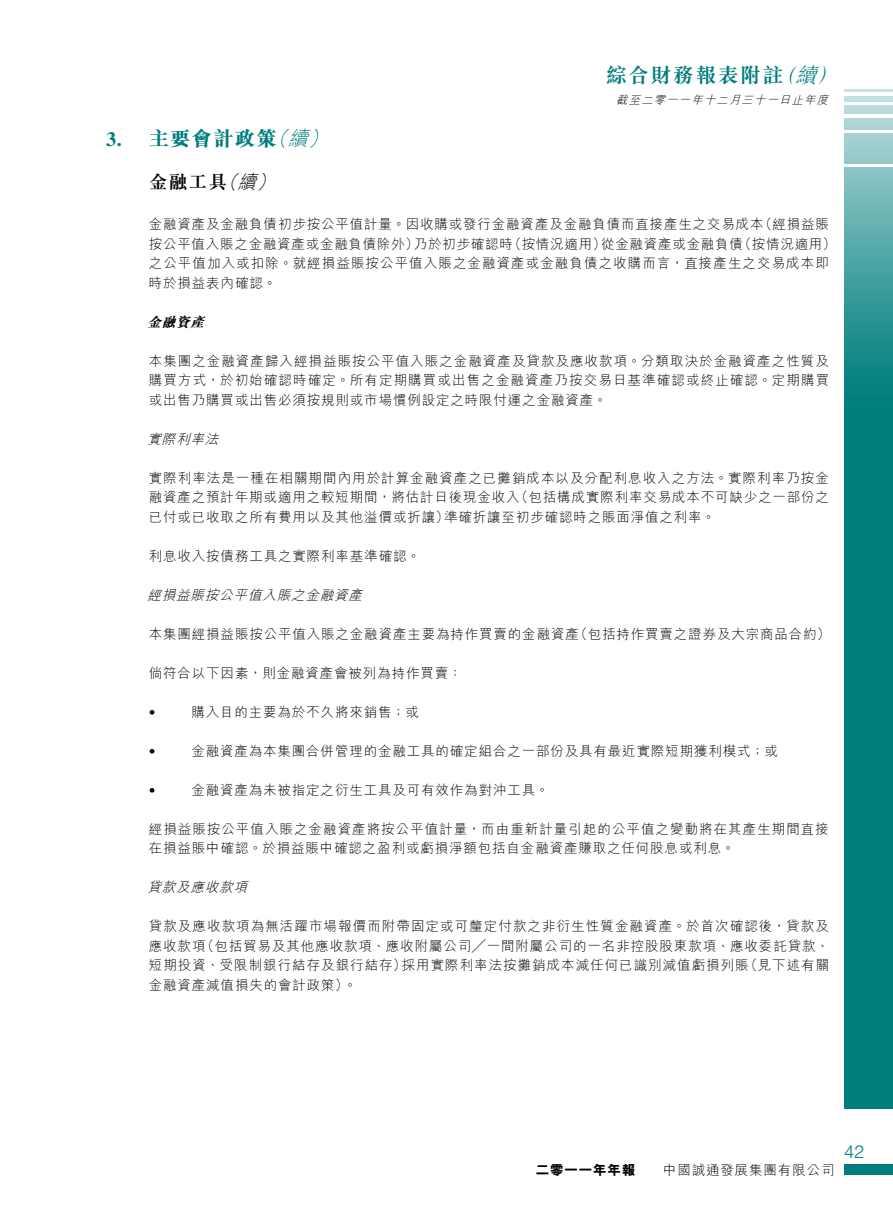
<style>
.page{position:relative;width:893px;height:1212px;background:#fff}
.page>*{position:absolute;margin:0;border:0;box-sizing:border-box;transform-origin:0 0}
.t1{font:700 21px "M Sung HK";letter-spacing:.065em;color:#007d7d}
.t2{font:italic 300 21px "M Sung HK";color:#007d7d}
.Subhead_1{font:800 20.25px "M Sung HK";letter-spacing:.06em;color:#007d7d}
.Subhead_1-2{font:italic 300 20.25px "M Hei HK";color:#007d7d}
.Subhead_1-3{font:700 20.25px "Times LT Std";color:#007d7d}
.Subhead_2{font:700 18.75px "M Sung HK";color:#000}
.Subhead_2-2{font:italic 300 18.75px "M Hei HK";color:#000}
.t3{font:300 18px "Helvetica LT Std";color:#007d7d}
.Body_text{font:300 13.5px/19.5px "M Hei HK";letter-spacing:.065em;color:#000}
.Subhead_4{font:italic 300 13.5px "M Hei HK";color:#000}
.t4{font:800 13.5px "M Hei HK";letter-spacing:.065em;color:#000}
.Subhead_3{font:italic 800 13.5px "M Sung HK";color:#000}
.Body_text-2{font:300 13.5px "Frutiger LT Std";color:#000}
.t5{font:italic 300 11.25px "M Hei HK";color:#000}
</style>
<div class="page">
<svg style="left:844px;top:168px;width:49px;height:940px;background:#108585"></svg>
<div style="left:844px;top:134px;width:49px;height:30px;background:#9dcdcd"></div>
<div style="left:844px;top:118px;width:49px;height:11px;background:#aed6d6"></div>
<div style="left:844px;top:106px;width:49px;height:8px;background:#badcdc"></div>
<div style="left:844px;top:96px;width:49px;height:5px;background:#c4e1e1"></div>
<hr style="left:844px;top:89px;width:49px;height:3px;background:#cae4e4">
<div style="left:844px;top:1164px;width:49px;height:10px;background:#007d7d"></div>
<p class="Subhead_1-3" style="left:106px;top:127px;width:17px">3.</p>
<h1 class="t2" style="left:795px;top:60px;width:30px">續</h1>
<h1 class="t1" style="left:606px;top:64px;width:179px">綜合財務報表附註</h1>
<h1 class="t2" style="left:774px;top:60px;width:30px">（</h1>
<h1 class="t2" style="left:816px;top:60px;width:30px">(</h1>
<p class="Subhead_1-2" style="left:288px;top:128px;width:27px">續</p>
<p class="Subhead_1" style="left:149px;top:128px;width:129px">主要會計政策</p>
<p class="Subhead_1-2" style="left:267px;top:128px;width:27px">（</p>
<p class="Subhead_1-2" style="left:308px;top:128px;width:27px">(</p>
<p class="Subhead_2-2" style="left:238px;top:173px;width:25px">續</p>
<p class="Subhead_2-2" style="left:219px;top:173px;width:25px">（</p>
<p class="Subhead_2-2" style="left:257px;top:173px;width:25px">(</p>
<p class="Subhead_2" style="left:149px;top:173px;width:80px">金融工具</p>
<p class="t5" style="left:616px;top:94px;width:216px">截至二零一一年十二月三十一日止年度</p>
<p class="Body_text" style="left:759px;top:214px;width:72px">（經損益賬</p>
<p class="Body_text" style="left:738px;top:214px;width:99px;text-indent:-589px">金融資產及金融負債初步按公平值計量。因收購或發行金融資產及金融負債而直接產生之交易成本<br>（按情況適用(</p>
<p class="Body_text" style="left:149px;top:234px;width:682px">按公平值入賬之金融資產或金融負債除外）<br>之公平值加入或扣除。就經損益賬按公平值入賬之金融資產或金融負債之收購而言，直接產生之交易成本即時於損益表內確認。</p>
<p class="Subhead_3" style="left:147px;top:315px;width:62px">金融資產</p>
<p class="Body_text" style="left:149px;top:351px;width:682px;text-align:justify">本集團之金融資產歸入經損益賬按公平值入賬之金融資產及貸款及應收款項。分類取決於金融資產之性質及購買方式，於初始確認時確定。所有定期購買或出售之金融資產乃按交易日基準確認或終止確認。定期購買或出售乃購買或出售必須按規則或市場慣例設定之時限付運之金融資產。</p>
<p class="Subhead_4" style="left:147px;top:432px;width:76px">實際利率法</p>
<p class="Body_text" style="left:149px;top:468px;width:682px;text-align:right">實際利率法是一種在相關期間內用於計算金融資產之已攤銷成本以及分配利息收入之方法。實際利率乃按金（包括構成實際利率交易成本不可缺少之一部份之</p>
<p class="Body_text" style="left:508px;top:234px;width:99px">（按情況適用）</p>
<p class="Body_text" style="left:601px;top:234px;width:143px">從金融資產或金融負債</p>
<p class="Body_text" style="left:414px;top:234px;width:101px">乃於初步確認時</p>
<p class="Body_text" style="left:444px;top:487px;width:273px;text-indent:-295px">融資產之預計年期或適用之較短期間，將估計日後現金收入<br>準確折讓至初步確認時之賬面淨值之利率。</p>
<p class="Body_text" style="left:149px;top:507px;width:302px">已付或已收取之所有費用以及其他溢價或折讓）</p>
<p class="Body_text" style="left:149px;top:546px;width:273px">利息收入按債務工具之實際利率基準確認。</p>
<p class="Subhead_4" style="left:147px;top:588px;width:220px">經損益賬按公平值入賬之金融資產</p>
<p class="Body_text" style="left:574px;top:624px;width:258px">（包括持作買賣之證券及大宗商品合約(</p>
<p class="Body_text" style="left:149px;top:624px;width:432px">本集團經損益賬按公平值入賬之金融資產主要為持作買賣的金融資產</p>
<p class="Body_text" style="left:149px;top:663px;width:315px">倘符合以下因素，則金融資產會被列為持作買賣：</p>
<p class="Body_text" style="left:191px;top:702px;width:229px">購入目的主要為於不久將來銷售；或</p>
<p class="Body_text-2" style="left:149px;top:704px;width:8px">•</p>
<p class="Body_text-2" style="left:149px;top:743px;width:8px">•</p>
<p class="Body_text" style="left:191px;top:741px;width:588px">金融資產為本集團合併管理的金融工具的確定組合之一部份及具有最近實際短期獲利模式；或</p>
<p class="Body_text" style="left:191px;top:780px;width:359px">金融資產為未被指定之衍生工具及可有效作為對沖工具。</p>
<p class="Body_text-2" style="left:149px;top:782px;width:8px">•</p>
<p class="Body_text" style="left:149px;top:819px;width:682px">經損益賬按公平值入賬之金融資產將按公平值計量，而由重新計量引起的公平值之變動將在其產生期間直接在損益賬中確認。於損益賬中確認之盈利或虧損淨額包括自金融資產賺取之任何股息或利息。</p>
<p class="Subhead_4" style="left:147px;top:880px;width:105px">貸款及應收款項</p>
<p class="Body_text" style="left:149px;top:916px;width:682px;text-align:right">貸款及應收款項為無活躍市場報價而附帶固定或可釐定付款之非衍生性質金融資產。於首次確認後，貸款及（包括貿易及其他應收款項、應收附屬公司╱一間附屬公司的一名非控股股東款項、應收委託貸款、</p>
<p class="Body_text" style="left:149px;top:936px;width:58px">應收款項</p>
<p class="Body_text" style="left:344px;top:955px;width:64px;text-indent:-195px">短期投資、受限制銀行結存及銀行結存）。</p>
<p class="Body_text" style="left:744px;top:955px;width:87px">（見下述有關</p>
<p class="Body_text" style="left:402px;top:955px;width:348px">採用實際利率法按攤銷成本減任何已識別減值虧損列賬</p>
<p class="Body_text" style="left:149px;top:975px;width:201px">金融資產減值損失的會計政策(</p>
<p class="t4" style="left:536px;top:1163px;width:101px">二零一一年年報</p>
<p class="Body_text" style="left:663px;top:1160px;width:173px">中國誠通發展集團有限公司</p>
<h3 class="t3" style="left:844px;top:1140px;width:22px">42</h3>
</div>
